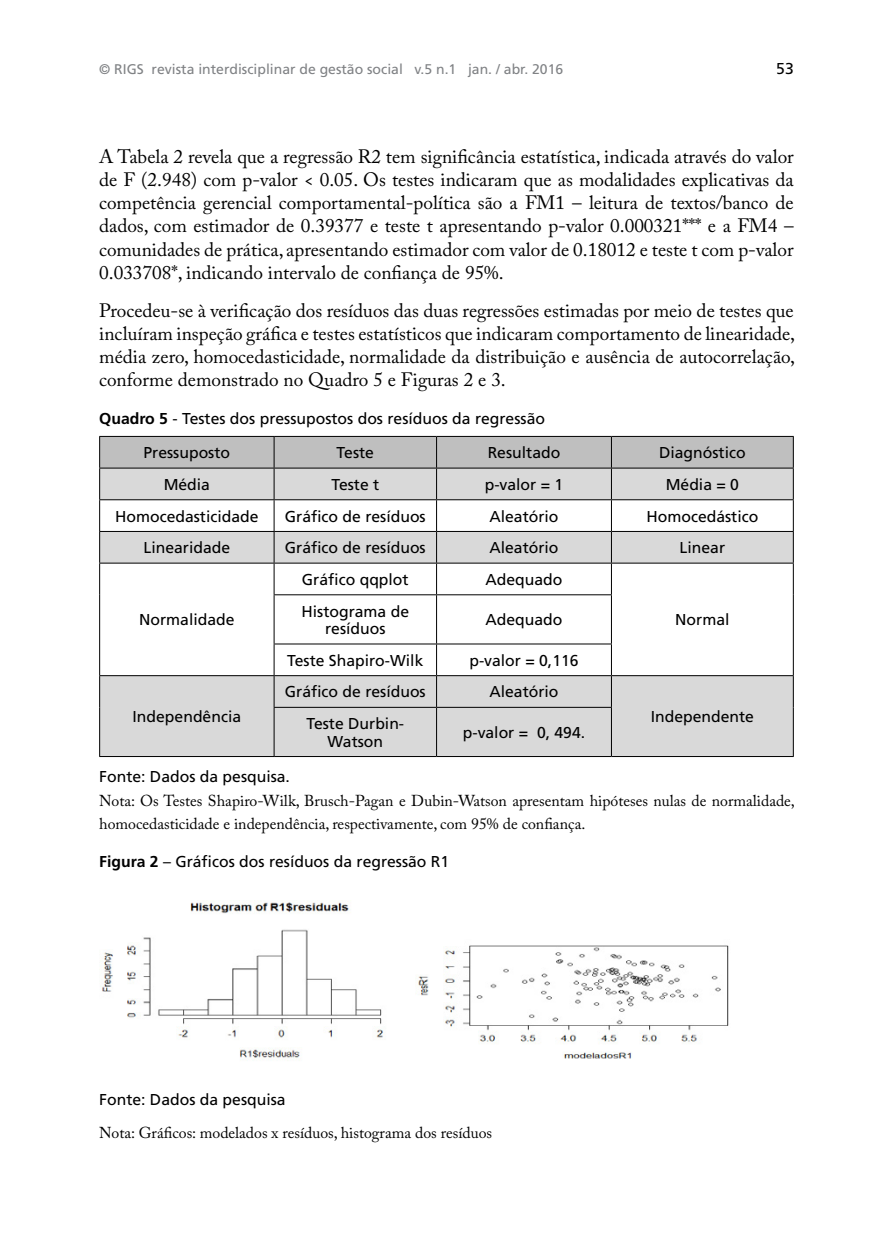
<style>
.page{position:relative;width:893px;height:1241px;background:#fff}
.page>*{position:absolute;margin:0;border:0;box-sizing:border-box;transform-origin:0 0}
.t1{font:19.25px/23.1px "Adobe Caslon Pro";color:#000;text-align:justify}
.t2{font:15.75px/17.5px "Frutiger LT Std";color:#000;text-align:center}
.t3{font:15.75px/23.1px "Adobe Caslon Pro";color:#000}
.t4{font:14px "Frutiger LT Std";color:#808285}
.s1{font-weight:700}
</style>
<div class="page">
<div style="left:100px;top:437px;width:693px;height:30px;background:#bfbfbf"></div>
<svg style="left:100px;top:468px;width:693px;height:288px;fill:#d9d9d9"></svg>
<hr style="left:793px;top:437px;width:1px;height:30px;background:#000">
<hr style="left:793px;top:468px;width:1px;height:31px;background:#000">
<hr style="left:793px;top:500px;width:1px;height:31px;background:#000">
<hr style="left:793px;top:532px;width:1px;height:30px;background:#000">
<hr style="left:793px;top:563px;width:1px;height:31px;background:#000">
<hr style="left:793px;top:594px;width:1px;height:50px;background:#000">
<hr style="left:793px;top:644px;width:1px;height:31px;background:#000">
<hr style="left:793px;top:676px;width:1px;height:31px;background:#000">
<hr style="left:793px;top:707px;width:1px;height:49px;background:#000">
<hr style="left:99px;top:436px;width:175px;height:1px;background:#000">
<hr style="left:274px;top:436px;width:163px;height:1px;background:#000">
<hr style="left:437px;top:436px;width:174px;height:1px;background:#000">
<hr style="left:611px;top:436px;width:183px;height:1px;background:#000">
<hr style="left:99px;top:467px;width:175px;height:1px;background:#000">
<hr style="left:274px;top:467px;width:163px;height:1px;background:#000">
<hr style="left:437px;top:467px;width:174px;height:1px;background:#000">
<hr style="left:611px;top:467px;width:183px;height:1px;background:#000">
<hr style="left:99px;top:499px;width:175px;height:1px;background:#000">
<hr style="left:274px;top:499px;width:163px;height:1px;background:#000">
<hr style="left:437px;top:499px;width:174px;height:1px;background:#000">
<hr style="left:611px;top:499px;width:183px;height:1px;background:#000">
<hr style="left:99px;top:531px;width:175px;height:1px;background:#000">
<hr style="left:274px;top:531px;width:163px;height:1px;background:#000">
<hr style="left:437px;top:531px;width:174px;height:1px;background:#000">
<hr style="left:611px;top:531px;width:183px;height:1px;background:#000">
<hr style="left:99px;top:562px;width:175px;height:1px;background:#000">
<hr style="left:274px;top:562px;width:163px;height:1px;background:#000">
<hr style="left:437px;top:562px;width:174px;height:1px;background:#000">
<hr style="left:611px;top:562px;width:183px;height:1px;background:#000">
<hr style="left:274px;top:594px;width:163px;height:1px;background:#000">
<hr style="left:437px;top:594px;width:175px;height:1px;background:#000">
<hr style="left:274px;top:643px;width:163px;height:1px;background:#000">
<hr style="left:437px;top:643px;width:175px;height:1px;background:#000">
<hr style="left:99px;top:675px;width:175px;height:1px;background:#000">
<hr style="left:274px;top:675px;width:163px;height:1px;background:#000">
<hr style="left:437px;top:675px;width:174px;height:1px;background:#000">
<hr style="left:611px;top:675px;width:183px;height:1px;background:#000">
<hr style="left:274px;top:706px;width:163px;height:1px;background:#000">
<hr style="left:437px;top:706px;width:175px;height:1px;background:#000">
<hr style="left:99px;top:756px;width:175px;height:1px;background:#000">
<hr style="left:274px;top:756px;width:163px;height:1px;background:#000">
<hr style="left:437px;top:756px;width:174px;height:1px;background:#000">
<hr style="left:611px;top:756px;width:183px;height:1px;background:#000">
<hr style="left:99px;top:437px;width:1px;height:30px;background:#000">
<hr style="left:274px;top:437px;width:1px;height:30px;background:#000">
<hr style="left:436px;top:437px;width:1px;height:30px;background:#000">
<hr style="left:611px;top:437px;width:1px;height:30px;background:#000">
<hr style="left:99px;top:468px;width:1px;height:31px;background:#000">
<hr style="left:274px;top:468px;width:1px;height:31px;background:#000">
<hr style="left:436px;top:468px;width:1px;height:31px;background:#000">
<hr style="left:611px;top:468px;width:1px;height:31px;background:#000">
<hr style="left:99px;top:500px;width:1px;height:31px;background:#000">
<hr style="left:274px;top:500px;width:1px;height:31px;background:#000">
<hr style="left:436px;top:500px;width:1px;height:31px;background:#000">
<hr style="left:611px;top:500px;width:1px;height:31px;background:#000">
<hr style="left:99px;top:532px;width:1px;height:30px;background:#000">
<hr style="left:274px;top:532px;width:1px;height:30px;background:#000">
<hr style="left:436px;top:532px;width:1px;height:30px;background:#000">
<hr style="left:611px;top:532px;width:1px;height:30px;background:#000">
<hr style="left:99px;top:563px;width:1px;height:31px;background:#000">
<hr style="left:274px;top:563px;width:1px;height:31px;background:#000">
<hr style="left:436px;top:563px;width:1px;height:31px;background:#000">
<hr style="left:611px;top:563px;width:1px;height:31px;background:#000">
<hr style="left:99px;top:594px;width:1px;height:50px;background:#000">
<hr style="left:274px;top:595px;width:1px;height:48px;background:#000">
<hr style="left:436px;top:595px;width:1px;height:48px;background:#000">
<hr style="left:611px;top:595px;width:1px;height:48px;background:#000">
<hr style="left:99px;top:644px;width:1px;height:31px;background:#000">
<hr style="left:274px;top:644px;width:1px;height:31px;background:#000">
<hr style="left:436px;top:644px;width:1px;height:31px;background:#000">
<hr style="left:611px;top:644px;width:1px;height:31px;background:#000">
<hr style="left:99px;top:676px;width:1px;height:31px;background:#000">
<hr style="left:274px;top:676px;width:1px;height:30px;background:#000">
<hr style="left:436px;top:676px;width:1px;height:30px;background:#000">
<hr style="left:611px;top:676px;width:1px;height:30px;background:#000">
<hr style="left:99px;top:707px;width:1px;height:49px;background:#000">
<hr style="left:274px;top:707px;width:1px;height:49px;background:#000">
<hr style="left:436px;top:707px;width:1px;height:49px;background:#000">
<hr style="left:611px;top:707px;width:1px;height:49px;background:#000">
<img style="left:102px;top:900px;width:281px;height:160px">
<img style="left:418px;top:945px;width:311px;height:114px">
<p class="t4" style="left:99px;top:61px;width:466px">© RIGS revista interdisciplinar de gestão social v.5 n.1 jan. / abr. 2016</p>
<p class="t2" style="left:776px;top:60px;width:19px">53</p>
<p class="t1" style="left:99px;top:145px;width:696px">A Tabela 2 revela que a regressão R2 tem significância estatística, indicada através do valor de F (2.948) com p-valor &lt; 0.05. Os testes indicaram que as modalidades explicativas da competência gerencial comportamental-política são a FM1 – leitura de textos/banco de dados, com estimador de 0.39377 e teste t apresentando p-valor 0.000321*** e a FM4 – comunidades de prática, apresentando estimador com valor de 0.18012 e teste t com p-valor 0.033708*, indicando intervalo de confiança de 95%.</p>
<p class="t1" style="left:99px;top:298px;width:697px">Procedeu-se à verificação dos resíduos das duas regressões estimadas por meio de testes que incluíram inspeção gráfica e testes estatísticos que indicaram comportamento de linearidade, média zero, homocedasticidade, normalidade da distribuição e ausência de autocorrelação, conforme demonstrado no Quadro 5 e Figuras 2 e 3.</p>
<p class="t2" style="left:144px;top:401px;width:403px;line-height:34.1px;text-align:left;text-indent:-44px"><span class="s1">Quadro 5</span> - Testes dos pressupostos dos resíduos da regressão<br>Pressuposto</p>
<p class="t2" style="left:337px;top:444px;width:39px">Teste</p>
<p class="t2" style="left:488px;top:444px;width:74px">Resultado</p>
<p class="t2" style="left:659px;top:444px;width:88px">Diagnóstico</p>
<p class="t2" style="left:164px;top:475px;width:48px">Média</p>
<p class="t2" style="left:331px;top:475px;width:49px">Teste t</p>
<p class="t2" style="left:485px;top:475px;width:80px">p-valor = 1</p>
<p class="t2" style="left:666px;top:475px;width:75px">Média = 0</p>
<p class="t2" style="left:115px;top:507px;width:145px">Homocedasticidade</p>
<p class="t2" style="left:285px;top:507px;width:142px">Gráfico de resíduos</p>
<p class="t2" style="left:489px;top:507px;width:71px">Aleatório</p>
<p class="t2" style="left:646px;top:507px;width:113px">Homocedástico</p>
<p class="t2" style="left:144px;top:539px;width:88px">Linearidade</p>
<p class="t2" style="left:285px;top:539px;width:142px">Gráfico de resíduos</p>
<p class="t2" style="left:489px;top:539px;width:71px">Aleatório</p>
<p class="t2" style="left:680px;top:539px;width:47px">Linear</p>
<p class="t2" style="left:139px;top:611px;width:97px">Normalidade</p>
<p class="t2" style="left:133px;top:707px;width:110px">Independência</p>
<p class="t2" style="left:302px;top:570px;width:108px">Gráfico qqplot</p>
<p class="t2" style="left:485px;top:570px;width:79px">Adequado</p>
<p class="t2" style="left:301px;top:602px;width:109px">Histograma de resíduos</p>
<p class="t2" style="left:485px;top:611px;width:79px">Adequado</p>
<p class="t2" style="left:287px;top:651px;width:138px">Teste Shapiro-Wilk</p>
<p class="t2" style="left:469px;top:651px;width:111px">p-valor = 0,116</p>
<p class="t2" style="left:285px;top:683px;width:142px">Gráfico de resíduos</p>
<p class="t2" style="left:489px;top:683px;width:71px">Aleatório</p>
<p class="t2" style="left:306px;top:714px;width:99px">Teste Durbin-<br>Watson</p>
<p class="t2" style="left:463px;top:723px;width:124px">p-valor = 0, 494.</p>
<p class="t2" style="left:675px;top:611px;width:56px">Normal</p>
<p class="t2" style="left:651px;top:707px;width:105px">Independente</p>
<p class="t2" style="left:99px;top:768px;width:192px">Fonte: Dados da pesquisa.</p>
<p class="t3" style="left:99px;top:789px;width:697px">Nota: Os Testes Shapiro-Wilk, Brusch-Pagan e Dubin-Watson apresentam hipóteses nulas de normalidade, homocedasticidade e independência, respectivamente, com 95% de confiança.</p>
<p class="t2" style="left:99px;top:853px;width:352px"><span class="s1">Figura 2</span> – Gráficos dos resíduos da regressão R1</p>
<p class="t2" style="left:99px;top:1090px;width:188px">Fonte: Dados da pesquisa</p>
<p class="t3" style="left:99px;top:1121px;width:394px">Nota: Gráficos: modelados x resíduos, histograma dos resíduos</p>
</div>
